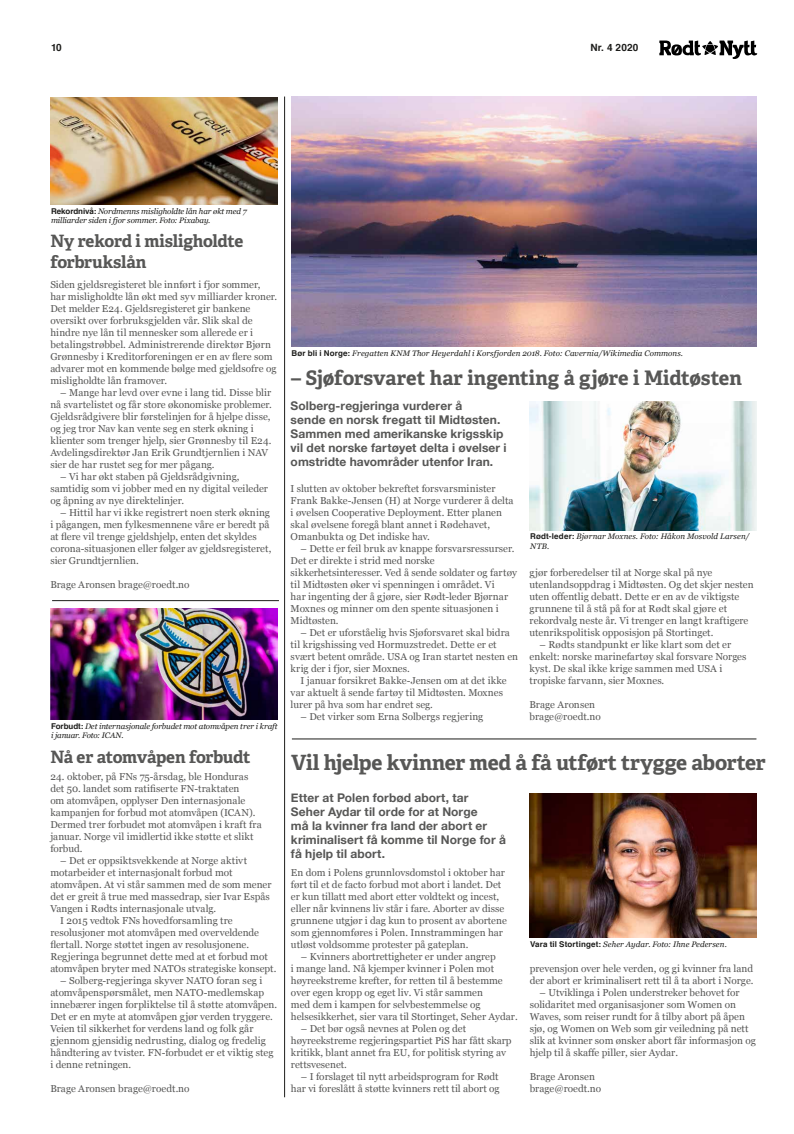
<style>
.page{position:relative;width:794px;height:1134px;background:#fff}
.page>*{position:absolute;margin:0;border:0;box-sizing:border-box;transform-origin:0 0}
.t1{font:700 21px "Adelle Basic";letter-spacing:-.015em;color:#575756}
.t2{font:700 20px "Adelle Basic";letter-spacing:-.005em;color:#575756}
.t3{font:700 17px/20.5px "Adelle Basic";letter-spacing:-.02em;color:#575756}
.t4{font:700 12px/14px "Helvetica Neue";letter-spacing:.005em;color:#575756}
.t5{font:10px/12px "Georgia";color:#575756}
.t6{font:700 10px "Helvetica";letter-spacing:.015em;color:#1d1d1b}
.t7{font:italic 8px/9.6px "Georgia";color:#1d1d1b}
.s1{font-family:"Helvetica";font-weight:700;font-style:normal}
</style>
<div class="page">
<svg style="left:659px;top:41px;width:98px;height:18px"></svg>
<img style="left:291px;top:96px;width:466px;height:251px">
<hr style="left:284px;top:97px;width:1px;height:1000px;background:#1d1d1b">
<hr style="left:52px;top:600px;width:227px;height:1px;background:#1d1d1b">
<hr style="left:292px;top:739px;width:464px;height:1px;background:#1d1d1b">
<img style="left:50px;top:97px;width:227px;height:107px">
<img style="left:529px;top:793px;width:227px;height:144px">
<img style="left:529px;top:401px;width:227px;height:129px">
<img style="left:50px;top:609px;width:227px;height:110px">
<p class="t6" style="left:51px;top:39px;width:12px">10</p>
<p class="t6" style="left:590px;top:40px;width:49px">Nr. 4 2020</p>
<p class="t7" style="left:51px;top:206px;width:197px"><span class="s1">Rekordnivå:</span> Nordmenns misligholdte lån har økt med 7 milliarder siden i fjor sommer. Foto: Pixabay.</p>
<h3 class="t3" style="left:50px;top:231px;width:194px">Ny rekord i misligholdte forbrukslån</h3>
<p class="t5" style="left:50px;top:278px;width:228px">Siden gjeldsregisteret ble innført i fjor sommer, har misligholdte lån økt med syv milliarder kroner.<br>Det melder E24. Gjeldsregisteret gir bankene oversikt over forbruksgjelden vår. Slik skal de hindre nye lån til mennesker som allerede er i betalingstrøbbel. Administrerende direktør Bjørn Grønnesby i Kreditorforeningen er en av flere som advarer mot en kommende bølge med gjeldsofre og misligholdte lån framover.</p>
<p class="t5" style="left:50px;top:386px;width:223px;text-indent:10px">– Mange har levd over evne i lang tid. Disse blir nå svartelistet og får store økonomiske problemer.<br>Gjeldsrådgivere blir førstelinjen for å hjelpe disse, og jeg tror Nav kan vente seg en sterk økning i klienter som trenger hjelp, sier Grønnesby til E24.<br>Avdelingsdirektør Jan Erik Grundtjernlien i NAV sier de har rustet seg for mer pågang.</p>
<p class="t5" style="left:50px;top:470px;width:219px;text-indent:10px">– Vi har økt staben på Gjeldsrådgivning, samtidig som vi jobber med en ny digital veileder og åpning av nye direktelinjer.</p>
<p class="t5" style="left:50px;top:506px;width:222px;text-indent:10px">– Hittil har vi ikke registrert noen sterk økning i pågangen, men fylkesmennene våre er beredt på at flere vil trenge gjeldshjelp, enten det skyldes corona-situasjonen eller følger av gjeldsregisteret, sier Grundtjernlien.</p>
<p class="t5" style="left:50px;top:578px;width:141px">Brage Aronsen brage@roedt.no</p>
<p class="t7" style="left:51px;top:721px;width:228px"><span class="s1">Forbudt:</span> Det internasjonale forbudet mot atomvåpen trer i kraft i januar. Foto: ICAN.</p>
<h3 class="t3" style="left:50px;top:747px;width:202px">Nå er atomvåpen forbudt</h3>
<p class="t5" style="left:50px;top:770px;width:213px">24. oktober, på FNs 75-årsdag, ble Honduras det 50. landet som ratifiserte FN-traktaten<br>om atomvåpen, opplyser Den internasjonale kampanjen for forbud mot atomvåpen (ICAN).<br>Dermed trer forbudet mot atomvåpen i kraft fra januar. Norge vil imidlertid ikke støtte et slikt forbud.</p>
<p class="t5" style="left:60px;top:854px;width:188px">– Det er oppsiktsvekkende at Norge aktivt</p>
<p class="t5" style="left:50px;top:866px;width:184px">motarbeider et internasjonalt forbud mot</p>
<p class="t5" style="left:50px;top:878px;width:222px">atomvåpen. At vi står sammen med de som mener</p>
<p class="t5" style="left:50px;top:890px;width:221px">det er greit å true med massedrap, sier Ivar Espås</p>
<p class="t5" style="left:50px;top:902px;width:167px">Vangen i Rødts internasjonale utvalg.</p>
<p class="t5" style="left:60px;top:914px;width:174px">I 2015 vedtok FNs hovedforsamling tre</p>
<p class="t5" style="left:50px;top:926px;width:210px">resolusjoner mot atomvåpen med overveldende</p>
<p class="t5" style="left:50px;top:938px;width:200px">flertall. Norge støttet ingen av resolusjonene.</p>
<p class="t5" style="left:50px;top:950px;width:219px">Regjeringa begrunnet dette med at et forbud mot</p>
<p class="t5" style="left:50px;top:962px;width:228px">atomvåpen bryter med NATOs strategiske konsept.</p>
<p class="t5" style="left:50px;top:974px;width:228px;text-indent:10px">– Solberg-regjeringa skyver NATO foran seg i atomvåpenspørsmålet, men NATO-medlemskap innebærer ingen forpliktelse til å støtte atomvåpen.<br>Det er en myte at atomvåpen gjør verden tryggere.<br>Veien til sikkerhet for verdens land og folk går gjennom gjensidig nedrusting, dialog og fredelig håndtering av tvister. FN-forbudet er et viktig steg i denne retningen.</p>
<p class="t5" style="left:50px;top:1082px;width:141px">Brage Aronsen brage@roedt.no</p>
<p class="t7" style="left:291px;top:349px;width:393px"><span class="s1">Bør bli i Norge:</span> Fregatten KNM Thor Heyerdahl i Korsfjorden 2018. Foto: Cavernia/Wikimedia Commons.</p>
<h2 class="t2" style="left:291px;top:365px;width:452px">– Sjøforsvaret har ingenting å gjøre i Midtøsten</h2>
<p class="t4" style="left:291px;top:399px;width:218px">Solberg-regjeringa vurderer å<br>sende en norsk fregatt til Midtøsten.<br>Sammen med amerikanske krigsskip vil det norske fartøyet delta i øvelser i omstridte havområder utenfor Iran.</p>
<p class="t5" style="left:291px;top:482px;width:224px">I slutten av oktober bekreftet forsvarsminister Frank Bakke-Jensen (H) at Norge vurderer å delta i øvelsen Cooperative Deployment. Etter planen skal øvelsene foregå blant annet i Rødehavet, Omanbukta og Det indiske hav.</p>
<p class="t5" style="left:291px;top:542px;width:228px;text-indent:10px">– Dette er feil bruk av knappe forsvarsressurser.<br>Det er direkte i strid med norske sikkerhetsinteresser. Ved å sende soldater og fartøy til Midtøsten øker vi spenningen i området. Vi<br>har ingenting der å gjøre, sier Rødt-leder Bjørnar Moxnes og minner om den spente situasjonen i Midtøsten.</p>
<p class="t5" style="left:291px;top:626px;width:229px;text-indent:10px">– Det er uforståelig hvis Sjøforsvaret skal bidra til krigshissing ved Hormuzstredet. Dette er et svært betent område. USA og Iran startet nesten en krig der i fjor, sier Moxnes.</p>
<p class="t5" style="left:291px;top:674px;width:217px;text-indent:10px">I januar forsikret Bakke-Jensen om at det ikke var aktuelt å sende fartøy til Midtøsten. Moxnes lurer på hva som har endret seg.</p>
<p class="t5" style="left:300px;top:710px;width:184px">– Det virker som Erna Solbergs regjering</p>
<p class="t7" style="left:530px;top:531px;width:221px;line-height:10px"><span class="s1">Rødt-leder:</span> Bjørnar Moxnes. Foto: Håkon Mosvold Larsen/<br>NTB.</p>
<p class="t5" style="left:529px;top:566px;width:225px">gjør forberedelser til at Norge skal på nye utenlandsoppdrag i Midtøsten. Og det skjer nesten uten offentlig debatt. Dette er en av de viktigste grunnene til å stå på for at Rødt skal gjøre et rekordvalg neste år. Vi trenger en langt kraftigere utenrikspolitisk opposisjon på Stortinget.</p>
<p class="t5" style="left:529px;top:638px;width:218px;text-indent:10px">– Rødts standpunkt er like klart som det er enkelt: norske marinefartøy skal forsvare Norges kyst. De skal ikke krige sammen med USA i tropiske farvann, sier Moxnes.</p>
<p class="t5" style="left:529px;top:698px;width:73px">Brage Aronsen brage@roedt.no</p>
<h1 class="t1" style="left:291px;top:749px;width:476px">Vil hjelpe kvinner med å få utført trygge aborter</h1>
<p class="t4" style="left:291px;top:790px;width:216px">Etter at Polen forbød abort, tar<br>Seher Aydar til orde for at Norge<br>må la kvinner fra land der abort er kriminalisert få komme til Norge for å få hjelp til abort.</p>
<p class="t5" style="left:291px;top:866px;width:217px">En dom i Polens grunnlovsdomstol i oktober har ført til et de facto forbud mot abort i landet. Det er kun tillatt med abort etter voldtekt og incest, eller når kvinnens liv står i fare. Aborter av disse grunnene utgjør i dag kun to prosent av abortene som gjennomføres i Polen. Innstrammingen har utløst voldsomme protester på gateplan.</p>
<p class="t5" style="left:291px;top:950px;width:228px;text-indent:10px">– Kvinners abortrettigheter er under angrep<br>i mange land. Nå kjemper kvinner i Polen mot høyreekstreme krefter, for retten til å bestemme over egen kropp og eget liv. Vi står sammen<br>med dem i kampen for selvbestemmelse og helsesikkerhet, sier vara til Stortinget, Seher Aydar.</p>
<p class="t5" style="left:291px;top:1022px;width:222px;text-indent:10px">– Det bør også nevnes at Polen og det høyreekstreme regjeringspartiet PiS har fått skarp kritikk, blant annet fra EU, for politisk styring av rettsvesenet.</p>
<p class="t5" style="left:291px;top:1070px;width:210px;text-align:right">– I forslaget til nytt arbeidsprogram for Rødt har vi foreslått å støtte kvinners rett til abort og</p>
<p class="t7" style="left:530px;top:939px;width:198px"><span class="s1">Vara til Stortinget:</span> Seher Aydar. Foto: Ihne Pedersen.</p>
<p class="t5" style="left:530px;top:962px;width:225px">prevensjon over hele verden, og gi kvinner fra land der abort er kriminalisert rett til å ta abort i Norge.</p>
<p class="t5" style="left:530px;top:986px;width:228px;text-indent:10px">– Utviklinga i Polen understreker behovet for solidaritet med organisasjoner som Women on Waves, som reiser rundt for å tilby abort på åpen sjø, og Women on Web som gir veiledning på nett slik at kvinner som ønsker abort får informasjon og hjelp til å skaffe piller, sier Aydar.</p>
<p class="t5" style="left:530px;top:1070px;width:73px">Brage Aronsen brage@roedt.no</p>
</div>
